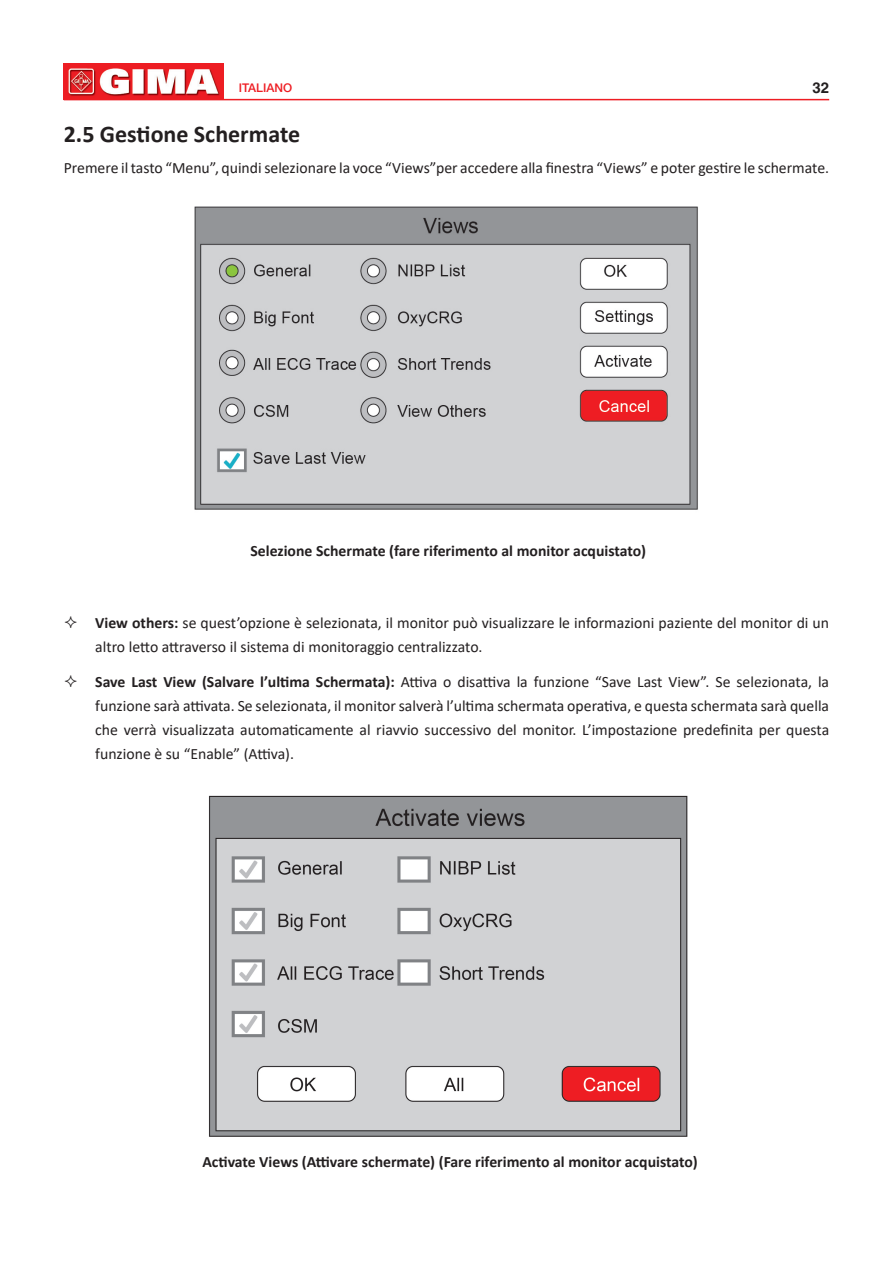
<style>
.page{position:relative;width:893px;height:1263px;background:#fff}
.page>*{position:absolute;margin:0;border:0;box-sizing:border-box;transform-origin:0 0}
.Titolo_2{font:700 24px "Calibri";color:#231f20}
.Normale{font:15.75px/24px "Calibri";color:#231f20}
.Normale-2{font:700 15.75px "Calibri";color:#231f20}
.t1{font:700 15px "Helvetica LT Std";color:#231f20}
.t2{font:500 12px "Helvetica Neue LT Std";color:#ee1d23}
.s1{font-weight:700}
</style>
<div class="page">
<img style="left:64px;top:64px;width:159px;height:35px">
<hr style="left:64px;top:99px;width:765px;height:1px;background:#ee1d23">
<img style="left:194px;top:206px;width:504px;height:304px">
<img style="left:209px;top:795px;width:479px;height:342px">
<p class="t2" style="left:239px;top:80px;width:55px">ITALIANO</p>
<p class="t1" style="left:812px;top:79px;width:18px">32</p>
<p class="Titolo_2" style="left:64px;top:117px;width:238px">2.5 Gestione Schermate</p>
<p class="Normale" style="left:64px;top:155px;width:767px">Premere il tasto “Menu”, quindi selezionare la voce “Views”per accedere alla finestra “Views” e poter gestire le schermate.</p>
<p class="Normale-2" style="left:250px;top:540px;width:397px">Selezione Schermate (fare riferimento al monitor acquistato)</p>
<p class="Normale" style="left:95px;top:610px;width:735px"><span class="s1">View others:</span> se quest’opzione è selezionata, il monitor può visualizzare le informazioni paziente del monitor di un altro letto attraverso il sistema di monitoraggio centralizzato.</p>
<p class="Normale" style="left:95px;top:670px;width:735px;text-align:justify"><span class="s1">Save Last View (Salvare l’ultima Schermata):</span> Attiva o disattiva la funzione “Save Last View”. Se selezionata, la funzione sarà attivata. Se selezionata, il monitor salverà l’ultima schermata operativa, e questa schermata sarà quella che verrà visualizzata automaticamente al riavvio successivo del monitor. L’impostazione predefinita per questa funzione è su “Enable” (Attiva).</p>
<p class="Normale-2" style="left:202px;top:1150px;width:497px">Activate Views (Attivare schermate) (Fare riferimento al monitor acquistato)</p>
</div>
